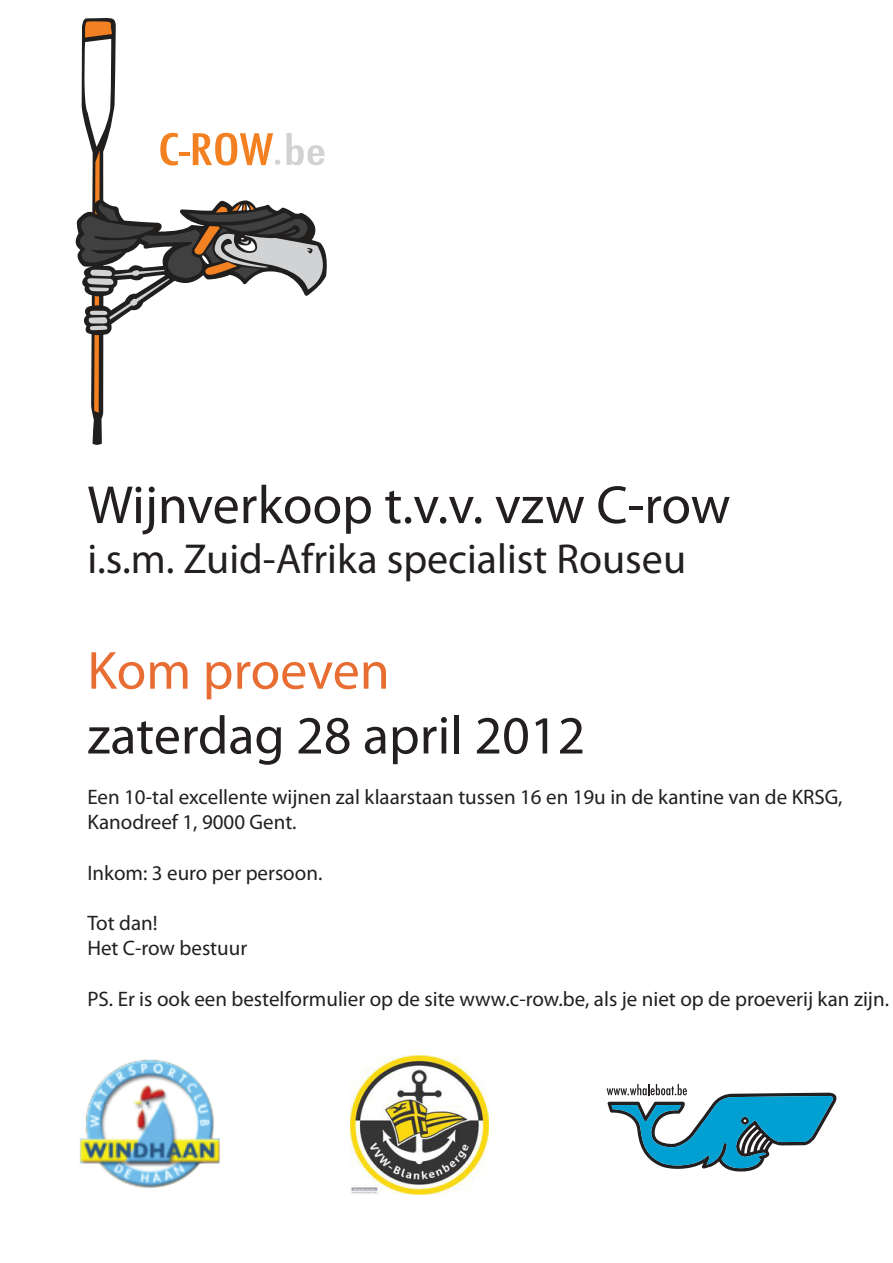
<style>
.page{position:relative;width:893px;height:1263px;background:#fff}
.page>*{position:absolute;margin:0;border:0;box-sizing:border-box;transform-origin:0 0}
.t1{font:54px "Myriad Pro";color:#231f20}
.t2{font:54px "Myriad Pro";color:#e86d33}
.t3{font:42px "Myriad Pro";color:#231f20}
.t4{font:21px/25.2px "Myriad Pro";color:#231f20}
</style>
<div class="page">
<svg style="left:75px;top:18px;width:252px;height:427px"></svg>
<svg style="left:607px;top:1084px;width:229px;height:88px"></svg>
<img style="left:351px;top:1056px;width:138px;height:138px">
<img style="left:79px;top:1059px;width:141px;height:129px">
<h1 class="t1" style="left:87px;top:472px;width:645px">Wijnverkoop t.v.v. vzw C-row</h1>
<h2 class="t3" style="left:87px;top:533px;width:600px">i.s.m. Zuid-Afrika specialist Rouseu</h2>
<h1 class="t2" style="left:87px;top:637px;width:304px">Kom proeven</h1>
<h1 class="t1" style="left:87px;top:702px;width:499px">zaterdag 28 april 2012</h1>
<p class="t4" style="left:87px;top:784px;width:757px">Een 10-tal excellente wijnen zal klaarstaan tussen 16 en 19u in de kantine van de KRSG,<br>Kanodreef 1, 9000 Gent.</p>
<p class="t4" style="left:87px;top:859px;width:237px">Inkom: 3 euro per persoon.</p>
<p class="t4" style="left:87px;top:910px;width:161px">Tot dan!<br>Het C-row bestuur</p>
<p class="t4" style="left:87px;top:985px;width:803px">PS. Er is ook een bestelformulier op de site www.c-row.be, als je niet op de proeverij kan zijn.</p>
</div>
